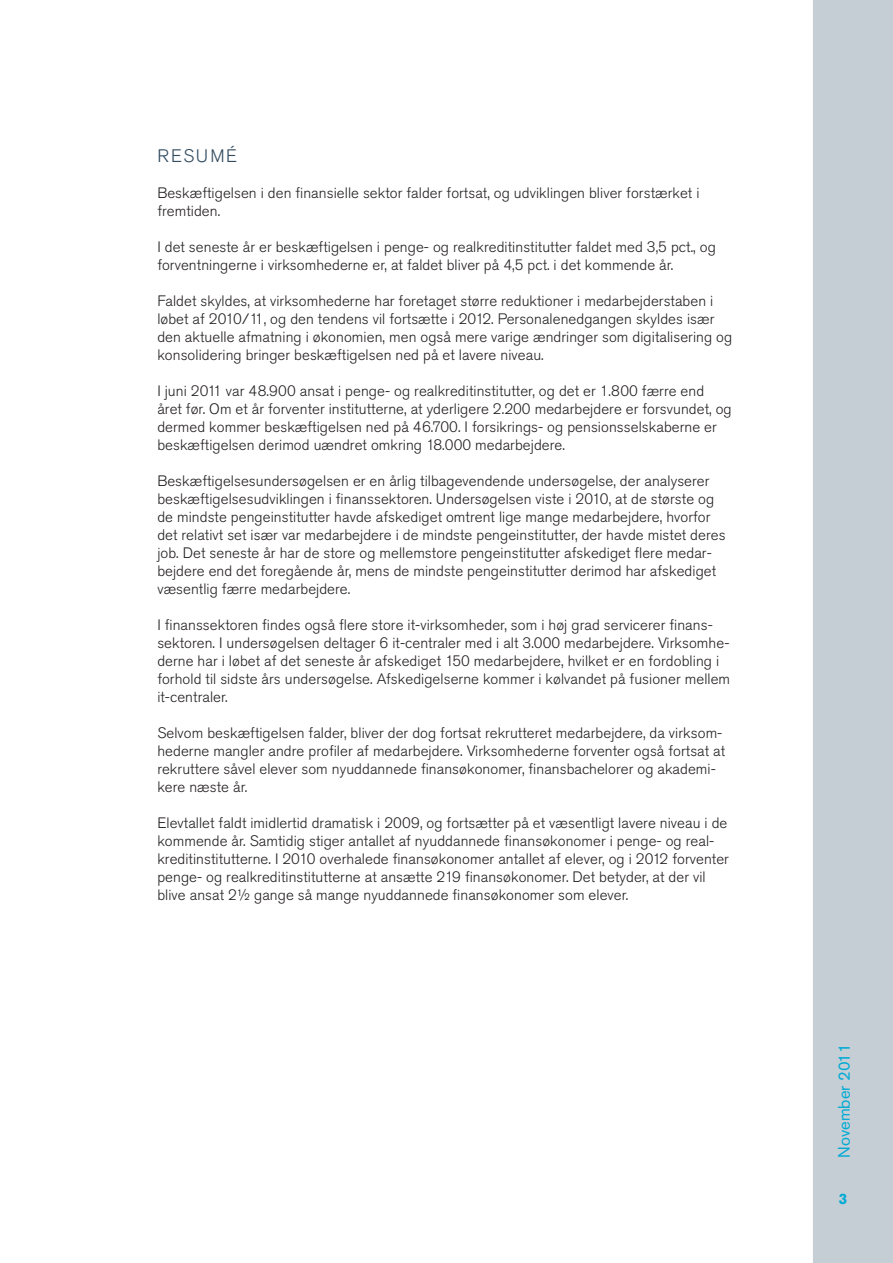
<style>
.page{position:relative;width:893px;height:1263px;background:#fff}
.page>*{position:absolute;margin:0;border:0;box-sizing:border-box;transform-origin:0 0}
.t1{font:300 18px "Akzidenz Grotesk Std";letter-spacing:.085em;color:#314b60}
.t2{font:16.5px "Akzidenz Grotesk Std";color:#00aad6}
.t3{font:300 15px/18px "Akzidenz Grotesk Std";letter-spacing:.005em;color:#231f20}
.t4{font:700 15px "Akzidenz Grotesk Std";color:#00aad6}
</style>
<div class="page">
<div style="left:813px;top:0;width:80px;height:1263px;background:#c4ced4"></div>
<p class="t1" style="left:157px;top:146px;width:81px">Resumé</p>
<p class="t3" style="left:157px;top:184px;width:544px">Beskæftigelsen i den finansielle sektor falder fortsat, og udviklingen bliver forstærket i fremtiden.</p>
<p class="t3" style="left:157px;top:238px;width:560px">I det seneste år er beskæftigelsen i penge- og realkreditinstitutter faldet med 3,5 pct., og forventningerne i virksomhederne er, at faldet bliver på 4,5 pct. i det kommende år.</p>
<p class="t3" style="left:157px;top:292px;width:576px">Faldet skyldes, at virksomhederne har foretaget større reduktioner i medarbejderstaben i løbet af 2010/11, og den tendens vil fortsætte i 2012. Personalenedgangen skyldes især den aktuelle afmatning i økonomien, men også mere varige ændringer som digitalisering og konsolidering bringer beskæftigelsen ned på et lavere niveau.</p>
<p class="t3" style="left:157px;top:382px;width:576px">I juni 2011 var 48.900 ansat i penge- og realkreditinstitutter, og det er 1.800 færre end året før. Om et år forventer institutterne, at yderligere 2.200 medarbejdere er forsvundet, og dermed kommer beskæftigelsen ned på 46.700. I forsikrings- og pensionsselskaberne er beskæftigelsen derimod uændret omkring 18.000 medarbejdere.</p>
<p class="t3" style="left:157px;top:472px;width:570px">Beskæftigelsesundersøgelsen er en årlig tilbagevendende undersøgelse, der analyserer beskæftigelsesudviklingen i finanssektoren. U ndersøgelsen viste i 2010, at de største og de mindste pengeinstitutter havde afskediget omtrent lige mange medarbejdere, hvorfor det relativt set især var medarbejdere i de mindste pengeinstitutter, der havde mistet deres job. Det seneste år har de store og mellemstore pengeinstitutter afskediget flere medar&shy;bejdere end det foregående år, mens de mindste pengeinstitutter derimod har afskediget væsentlig færre medarbejdere.</p>
<p class="t3" style="left:157px;top:616px;width:574px">I finanssektoren findes også flere store it-virksomheder, som i høj grad servicerer finans&shy;sektoren. I undersøgelsen deltager 6 it-centraler med i alt 3.000 medarbejdere. Virksomhe&shy;derne har i løbet af det seneste år afskediget 150 medarbejdere, hvilket er en fordobling i forhold til sidste års undersøgelse. Afskedigelserne kommer i kølvandet på fusioner mellem it-centraler.</p>
<p class="t3" style="left:157px;top:724px;width:569px">Selvom beskæftigelsen falder, bliver der dog fortsat rekrutteret medarbejdere, da virksom&shy;hederne mangler andre profiler af medarbejdere. Virksomhederne forventer også fortsat at rekruttere såvel elever som nyuddannede finansøkonomer, finansbachelorer og akademi&shy;kere næste år.</p>
<p class="t3" style="left:157px;top:814px;width:573px">Elevtallet faldt imidlertid dramatisk i 2009, og fortsætter på et væsentligt lavere niveau i de kommende år. Samtidig stiger antallet af nyuddannede finansøkonomer i penge- og real&shy;kreditinstitutterne. I 2010 overhalede finansøkonomer antallet af elever, og i 2012 forventer penge- og realkreditinstitutterne at ansætte 219 finansøkonomer. Det betyder, at der vil blive ansat 2½ gange så mange nyuddannede finansøkonomer som elever.</p>
<p class="t2" style="left:834px;top:1158px;width:116px;rotate:-90deg">November 2011</p>
<p class="t4" style="left:839px;top:1190px;width:10px">3</p>
</div>
